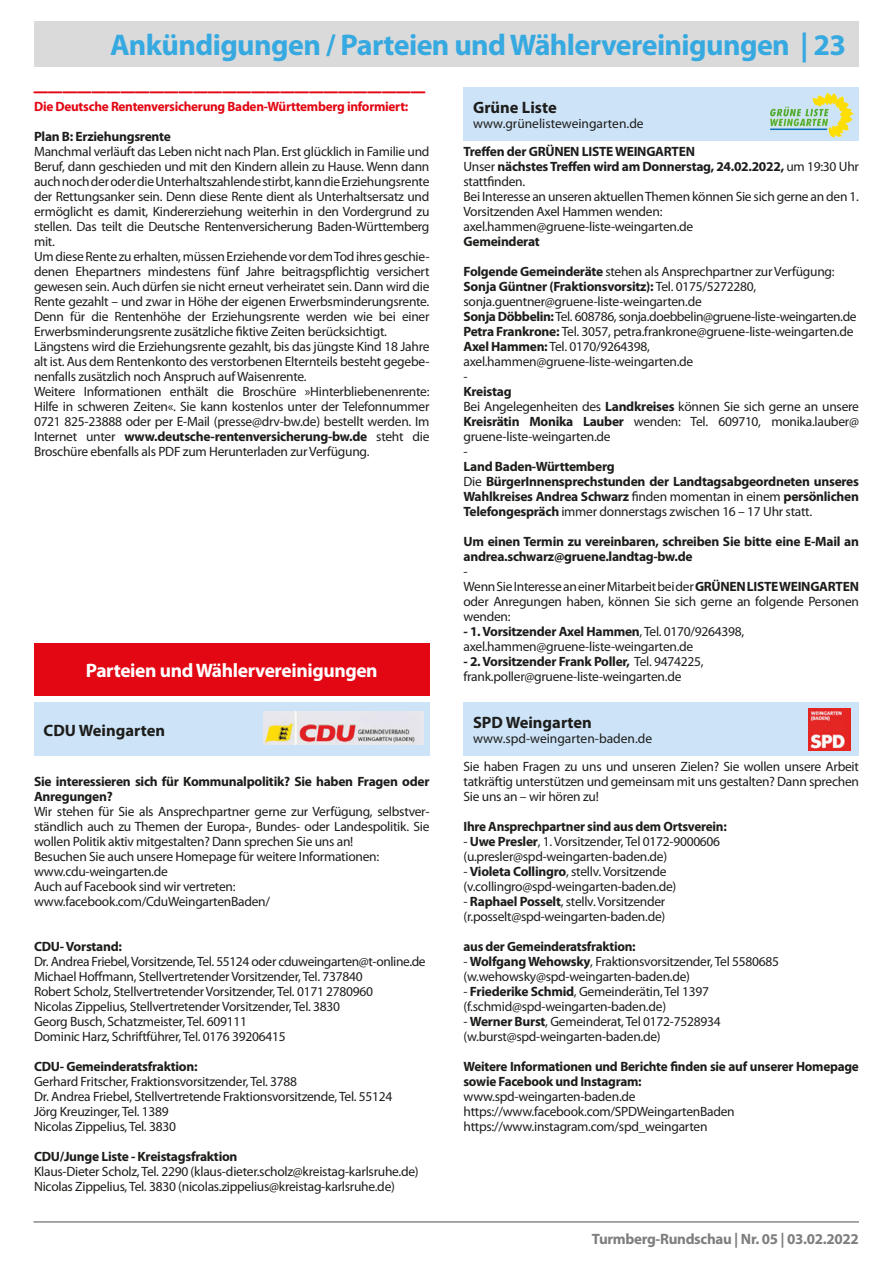
<style>
.page{position:relative;width:893px;height:1263px;background:#fff}
.page>*{position:absolute;margin:0;border:0;box-sizing:border-box;transform-origin:0 0}
.t1{font:700 30px "Myriad Pro";letter-spacing:-.02em;color:#36a9e1}
.t2{font:700 19.5px "Myriad Pro";letter-spacing:-.02em;color:#fff}
.t3{font:700 16.5px "Myriad Pro";color:#1d1d1b}
.t4{font:700 15px "Myriad Pro";letter-spacing:-.02em;color:#7e7e7d}
.t5{font:13.5px/15px "Myriad Pro";letter-spacing:-.02em;color:#1d1d1b}
.t6{font:700 13.5px/15px "Myriad Pro";letter-spacing:-.02em;color:#1d1d1b}
.t7{font:700 13.5px "Myriad Pro";letter-spacing:-.02em;color:#e30613}
.t8{font:700 13.5px "American Typewriter";color:#e30613}
.t9{font:13.5px "Myriad Pro";color:#1d1d1b}
.s1{font-weight:700}
.s2{font-weight:400}
</style>
<div class="page">
<hr style="left:34px;top:1221px;width:825px;height:1px;background:#9d9d9c">
<div style="left:34px;top:21px;width:825px;height:46px;background:#dadada"></div>
<div style="left:34px;top:644px;width:395px;height:52px;background:#e30613"></div>
<div style="left:34px;top:702px;width:395px;height:54px;background:#cde3f7"></div>
<img style="left:264px;top:712px;width:160px;height:32px">
<div style="left:463px;top:87px;width:396px;height:54px;background:#cde3f7"></div>
<img style="left:771px;top:92px;width:83px;height:45px">
<div style="left:463px;top:702px;width:396px;height:54px;background:#cde3f7"></div>
<img style="left:809px;top:708px;width:42px;height:42px">
<h1 class="t1" style="left:110px;top:26px;width:738px">Ankündigungen / Parteien und Wählervereinigungen | 23</h1>
<p class="t8" style="left:34px;top:83px;width:392px">———————————————————————————</p>
<p class="t7" style="left:34px;top:98px;width:376px">Die Deutsche Rentenversicherung Baden-Württemberg informiert:</p>
<p class="t6" style="left:34px;top:129px;width:138px">Plan B: Erziehungsrente</p>
<p class="t5" style="left:34px;top:144px;width:397px">Manchmal verläuft das Leben nicht nach Plan. Erst glücklich in Familie und Beruf, dann geschieden und mit den Kindern allein zu Hause. Wenn dann auch noch der oder die Unterhaltszahlende stirbt, kann die Erziehungsrente der Rettungsanker sein. Denn diese Rente dient als Unterhaltsersatz und ermöglicht es damit, Kindererziehung weiterhin in den Vordergrund zu stellen. Das teilt die Deutsche Rentenversicherung Baden-Württemberg mit.<br>Um diese Rente zu erhalten, müssen Erziehende vor dem Tod ihres geschie&shy;denen Ehepartners mindestens fünf Jahre beitragspflichtig versichert gewesen sein. Auch dürfen sie nicht erneut verheiratet sein. Dann wird die Rente gezahlt – und zwar in Höhe der eigenen Erwerbsminderungsrente.<br>Denn für die Rentenhöhe der Erziehungsrente werden wie bei einer Erwerbsminderungsrente zusätzliche fiktive Zeiten berücksichtigt.<br>Längstens wird die Erziehungsrente gezahlt, bis das jüngste Kind 18 Jahre alt ist. Aus dem Rentenkonto des verstorbenen Elternteils besteht gegebe&shy;nenfalls zusätzlich noch Anspruch auf Waisenrente.<br>Weitere Informationen enthält die Broschüre »Hinterbliebenenrente:<br>Hilfe in schweren Zeiten«. Sie kann kostenlos unter der Telefonnummer 0721 825-23888 oder per E-Mail (presse@drv-bw.de) bestellt werden. Im Internet unter <span class="s1">www.deutsche-rentenversicherung-bw.de</span> steht die Broschüre ebenfalls als PDF zum Herunterladen zur Verfügung.</p>
<p class="t3" style="left:473px;top:97px;width:85px">Grüne Liste</p>
<p class="t9" style="left:473px;top:115px;width:172px">www.grünelisteweingarten.de</p>
<p class="t5" style="left:463px;top:144px;width:397px"><span class="s1">Treffen der GRÜNEN LISTE WEINGARTEN<br></span>Unser <span class="s1">nächstes Treffen wird am Donnerstag, 24.02.2022,</span> um 19:30 Uhr stattfinden.<br>Bei Interesse an unseren aktuellen Themen können Sie sich gerne an den 1.<br>Vorsitzenden Axel Hammen wenden: axel.hammen@gruene-liste-weingarten.de</p>
<p class="t6" style="left:463px;top:234px;width:78px">Gemeinderat</p>
<p class="t5" style="left:463px;top:264px;width:395px"><span class="s1">Folgende Gemeinderäte</span> stehen als Ansprechpartner zur Verfügung:<br><span class="s1">Sonja Güntner (Fraktionsvorsitz):</span> Tel. 0175/5272280, sonja.guentner@gruene-liste-weingarten.de<br><span class="s1">Sonja Döbbelin:</span> Tel. 608786, sonja.doebbelin@gruene-liste-weingarten.de <span class="s1">Petra Frankrone:</span> Tel. 3057, petra.frankrone@gruene-liste-weingarten.de <span class="s1">Axel Hammen:</span> Tel. 0170/9264398, axel.hammen@gruene-liste-weingarten.de<br>-</p>
<p class="t5" style="left:463px;top:384px;width:397px"><span class="s1">Kreistag<br></span>Bei Angelegenheiten des <span class="s1">Landkreises</span> können Sie sich gerne an unsere <span class="s1">Kreisrätin Monika Lauber</span> wenden: Tel. 609710, monika.lauber@ gruene-liste-weingarten.de<br>-</p>
<p class="t6" style="left:463px;top:459px;width:397px">Land Baden-Württemberg<br><span class="s2">Die</span> BürgerInnensprechstunden der Landtagsabgeordneten unseres Wahlkreises Andrea Schwarz <span class="s2">finden momentan in einem</span> persönlichen Telefongespräch <span class="s2">immer donnerstags zwischen 16 – 17 Uhr statt.</span></p>
<p class="t6" style="left:463px;top:533px;width:397px">Um einen Termin zu vereinbaren, schreiben Sie bitte eine E-Mail an andrea.schwarz@gruene.landtag-bw.de</p>
<p class="t5" style="left:463px;top:564px;width:397px">-<br>Wenn Sie Interesse an einer Mitarbeit bei der <span class="s1">GRÜNEN LISTE WEINGARTEN </span>oder Anregungen haben, können Sie sich gerne an folgende Personen wenden:</p>
<p class="t5" style="left:463px;top:624px;width:282px"><span class="s1">- 1. Vorsitzender Axel Hammen</span>, Tel. 0170/9264398, axel.hammen@gruene-liste-weingarten.de</p>
<p class="t5" style="left:463px;top:654px;width:241px"><span class="s1">- 2. Vorsitzender Frank Poller,</span> Tel. 9474225, frank.poller@gruene-liste-weingarten.de</p>
<p class="t3" style="left:473px;top:712px;width:120px">SPD Weingarten</p>
<p class="t5" style="left:463px;top:724px;width:397px;line-height:28px;text-indent:10px">www.spd-weingarten-baden.de<br>Sie haben Fragen zu uns und unseren Zielen? Sie wollen unsere Arbeit</p>
<p class="t5" style="left:463px;top:774px;width:397px">tatkräftig unterstützen und gemeinsam mit uns gestalten? Dann sprechen<br>Sie uns an – wir hören zu!</p>
<p class="t6" style="left:463px;top:819px;width:265px">Ihre Ansprechpartner sind aus dem Ortsverein:</p>
<p class="t5" style="left:463px;top:834px;width:258px">- <span class="s1">Uwe Presler</span>, 1. Vorsitzender, Tel 0172-9000606 (u.presler@spd-weingarten-baden.de)</p>
<p class="t5" style="left:463px;top:864px;width:214px">- <span class="s1">Violeta Collingro</span>, stellv. Vorsitzende (v.collingro@spd-weingarten-baden.de)</p>
<p class="t5" style="left:463px;top:894px;width:203px">- <span class="s1">Raphael Posselt</span>, stellv. Vorsitzender (r.posselt@spd-weingarten-baden.de)</p>
<p class="t6" style="left:463px;top:939px;width:174px">aus der Gemeinderatsfraktion:</p>
<p class="t5" style="left:463px;top:954px;width:317px">- <span class="s1">Wolfgang Wehowsky</span>, Fraktionsvorsitzender, Tel 5580685 (w.wehowsky@spd-weingarten-baden.de)</p>
<p class="t5" style="left:463px;top:984px;width:247px">- <span class="s1">Friederike Schmid</span>, Gemeinderätin, Tel 1397 (f.schmid@spd-weingarten-baden.de)</p>
<p class="t5" style="left:463px;top:1014px;width:259px">- <span class="s1">Werner Burst</span>, Gemeinderat, Tel 0172-7528934 (w.burst@spd-weingarten-baden.de)</p>
<p class="t6" style="left:463px;top:1059px;width:397px">Weitere Informationen und Berichte finden sie auf unserer Homepage sowie Facebook und Instagram:</p>
<p class="t5" style="left:463px;top:1089px;width:273px">www.spd-weingarten-baden.de https://www.facebook.com/SPDWeingartenBaden https://www.instagram.com/spd_weingarten</p>
<h2 class="t2" style="left:86px;top:658px;width:293px">Parteien und Wählervereinigungen</h2>
<p class="t3" style="left:44px;top:719px;width:123px">CDU Weingarten</p>
<p class="t6" style="left:34px;top:774px;width:397px">Sie interessieren sich für Kommunalpolitik? Sie haben Fragen oder<br>Anregungen?</p>
<p class="t5" style="left:34px;top:804px;width:397px">Wir stehen für Sie als Ansprechpartner gerne zur Verfügung, selbstver&shy;ständlich auch zu Themen der Europa-, Bundes- oder Landespolitik. Sie wollen Politik aktiv mitgestalten? Dann sprechen Sie uns an!<br>Besuchen Sie auch unsere Homepage für weitere Informationen: www.cdu-weingarten.de<br>Auch auf Facebook sind wir vertreten: www.facebook.com/CduWeingartenBaden/</p>
<p class="t6" style="left:34px;top:939px;width:90px">CDU- Vorstand:</p>
<p class="t5" style="left:34px;top:954px;width:393px">Dr. Andrea Friebel, Vorsitzende, Tel. 55124 oder cduweingarten@t-online.de Michael Hoffmann, Stellvertretender Vorsitzender, Tel. 737840<br>Robert Scholz, Stellvertretender Vorsitzender, Tel. 0171 2780960<br>Nicolas Zippelius, Stellvertretender Vorsitzender, Tel. 3830<br>Georg Busch, Schatzmeister, Tel. 609111<br>Dominic Harz, Schriftführer, Tel. 0176 39206415</p>
<p class="t6" style="left:34px;top:1059px;width:165px">CDU- Gemeinderatsfraktion:</p>
<p class="t5" style="left:34px;top:1074px;width:360px">Gerhard Fritscher, Fraktionsvorsitzender, Tel. 3788<br>Dr. Andrea Friebel, Stellvertretende Fraktionsvorsitzende, Tel. 55124<br>Jörg Kreuzinger, Tel. 1389<br>Nicolas Zippelius, Tel. 3830</p>
<p class="t6" style="left:34px;top:1148px;width:205px">CDU/Junge Liste - Kreistagsfraktion</p>
<p class="t5" style="left:34px;top:1164px;width:386px">Klaus-Dieter Scholz, Tel. 2290 (klaus-dieter.scholz@kreistag-karlsruhe.de)<br>Nicolas Zippelius, Tel. 3830 (nicolas.zippelius@kreistag-karlsruhe.de)</p>
<p class="t4" style="left:592px;top:1229px;width:268px">Turmberg-Rundschau | Nr. 05 | 03.02.2022</p>
</div>
